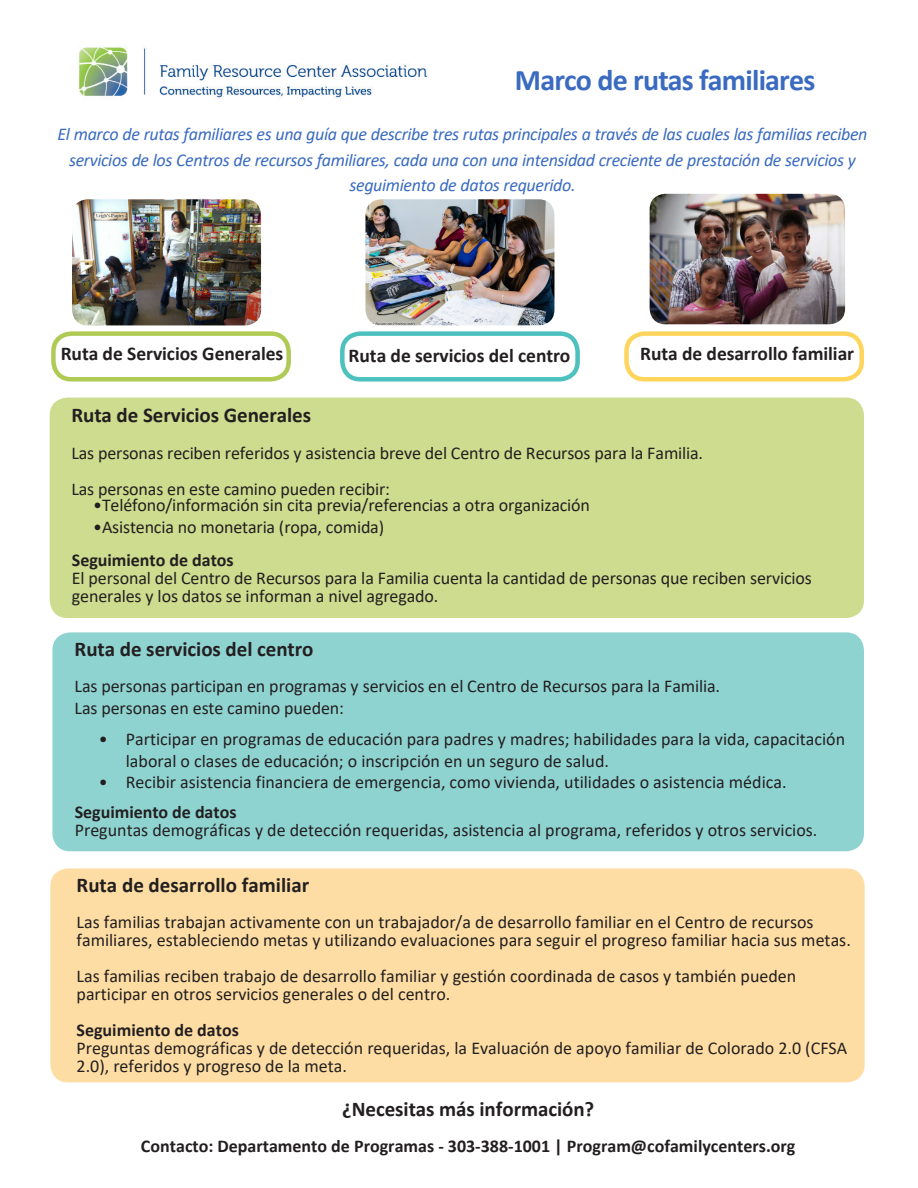
<style>
.page{position:relative;width:918px;height:1188px;background:#fff}
.page>*{position:absolute;margin:0;border:0;box-sizing:border-box;transform-origin:0 0}
.t1{font:700 30px "Calibri";letter-spacing:-.025em;color:#3a6bc0}
.BC{font:700 21px "Calibri";color:#231f20}
.BC___No_Indent{font:700 21px "Calibri";letter-spacing:-.005em;color:#231f20}
.BC-2{font:700 19.5px "Calibri";letter-spacing:-.005em;color:#231f20}
.BC-3{font:18px/18px "Calibri";color:#231f20}
.BC___No_Indent-2{font:18px/18px "Calibri";letter-spacing:-.01em;color:#231f20}
.t2{font:italic 18px/25.5px "Calibri";letter-spacing:-.02em;color:#3a6bc0;text-align:center}
.BC-4{font:700 18px "Calibri";color:#231f20}
.s1{font-weight:700}
</style>
<div class="page">
<img style="left:79px;top:47px;width:348px;height:52px">
<div style="left:50px;top:398px;width:814px;height:220px;background:#cddc8e;border-radius:18px"></div>
<div style="left:50px;top:868px;width:815px;height:214px;background:#fddda3;border-radius:18px"></div>
<div style="left:52px;top:632px;width:812px;height:219px;background:#8fd3d1;border-radius:18px"></div>
<img style="left:72px;top:199px;width:189px;height:126px">
<div style="left:51px;top:331px;width:240px;height:51px;border:4px solid #afcb55;border-radius:18px"></div>
<img style="left:650px;top:194px;width:195px;height:130px">
<div style="left:624px;top:331px;width:240px;height:51px;border:4px solid #fed55c;border-radius:18px"></div>
<img style="left:365px;top:199px;width:189px;height:126px">
<div style="left:340px;top:331px;width:240px;height:51px;border:4px solid #4cc1bd;border-radius:18px"></div>
<h1 class="t1" style="left:515px;top:59px;width:302px">Marco de rutas familiares</h1>
<h1 class="t2" style="left:58px;top:121px;width:812px">El marco de rutas familiares es una guía que describe tres rutas principales a través de las cuales las familias reciben servicios de los Centros de recursos familiares, cada una con una intensidad creciente de prestación de servicios y seguimiento de datos requerido.</h1>
<p class="BC-2" style="left:61px;top:340px;width:224px">Ruta de Servicios Generales</p>
<p class="BC-2" style="left:349px;top:341px;width:223px">Ruta de servicios del centro</p>
<p class="BC-2" style="left:640px;top:340px;width:215px">Ruta de desarrollo familiar</p>
<p class="BC___No_Indent" style="left:71px;top:400px;width:241px">Ruta de Servicios Generales</p>
<p class="BC___No_Indent-2" style="left:71px;top:435px;width:633px;line-height:36px">Las personas reciben referidos y asistencia breve del Centro de Recursos para la Familia.<br>Las personas en este camino pueden recibir:</p>
<p class="BC-3" style="left:93px;top:496px;width:498px">•Teléfono/información sin cita previa/referencias a otra organización</p>
<p class="BC-3" style="left:93px;top:517px;width:292px">•Asistencia no monetaria (ropa, comida)</p>
<p class="BC___No_Indent-2" style="left:72px;top:550px;width:741px"><span class="s1">Seguimiento de datos<br></span>El personal del Centro de Recursos para la Familia cuenta la cantidad de personas que reciben servicios generales y los datos se informan a nivel agregado.</p>
<p class="BC___No_Indent" style="left:75px;top:634px;width:240px">Ruta de servicios del centro</p>
<p class="BC___No_Indent-2" style="left:75px;top:675px;width:647px;line-height:21.6px">Las personas participan en programas y servicios en el Centro de Recursos para la Familia.<br>Las personas en este camino pueden:</p>
<p class="BC-3" style="left:126px;top:728px;width:721px;line-height:21.6px;text-indent:-27px">• Participar en programas de educación para padres y madres; habilidades para la vida, capacitación laboral o clases de educación; o inscripción en un seguro de salud.</p>
<p class="BC-3" style="left:99px;top:773px;width:689px">• Recibir asistencia financiera de emergencia, como vivienda, utilidades o asistencia médica.</p>
<p class="BC-3" style="left:75px;top:802px;width:744px"><span class="s1">Seguimiento de datos<br></span>Preguntas demográficas y de detección requeridas, asistencia al programa, referidos y otros servicios.</p>
<p class="BC" style="left:77px;top:871px;width:234px">Ruta de desarrollo familiar</p>
<p class="BC-3" style="left:77px;top:913px;width:776px">Las familias trabajan activamente con un trabajador/a de desarrollo familiar en el Centro de recursos familiares, estableciendo metas y utilizando evaluaciones para seguir el progreso familiar hacia sus metas.</p>
<p class="BC-3" style="left:77px;top:967px;width:721px">Las familias reciben trabajo de desarrollo familiar y gestión coordinada de casos y también pueden participar en otros servicios generales o del centro.</p>
<p class="BC-3" style="left:77px;top:1021px;width:772px"><span class="s1">Seguimiento de datos<br></span>Preguntas demográficas y de detección requeridas, la Evaluación de apoyo familiar de Colorado 2.0 (CFSA<br>2.0), referidos y progreso de la meta.</p>
<p class="BC" style="left:342px;top:1094px;width:254px">¿Necesitas más información?</p>
<p class="BC-4" style="left:141px;top:1133px;width:656px">Contacto: Departamento de Programas - 303-388-1001 | Program@cofamilycenters.org</p>
</div>
